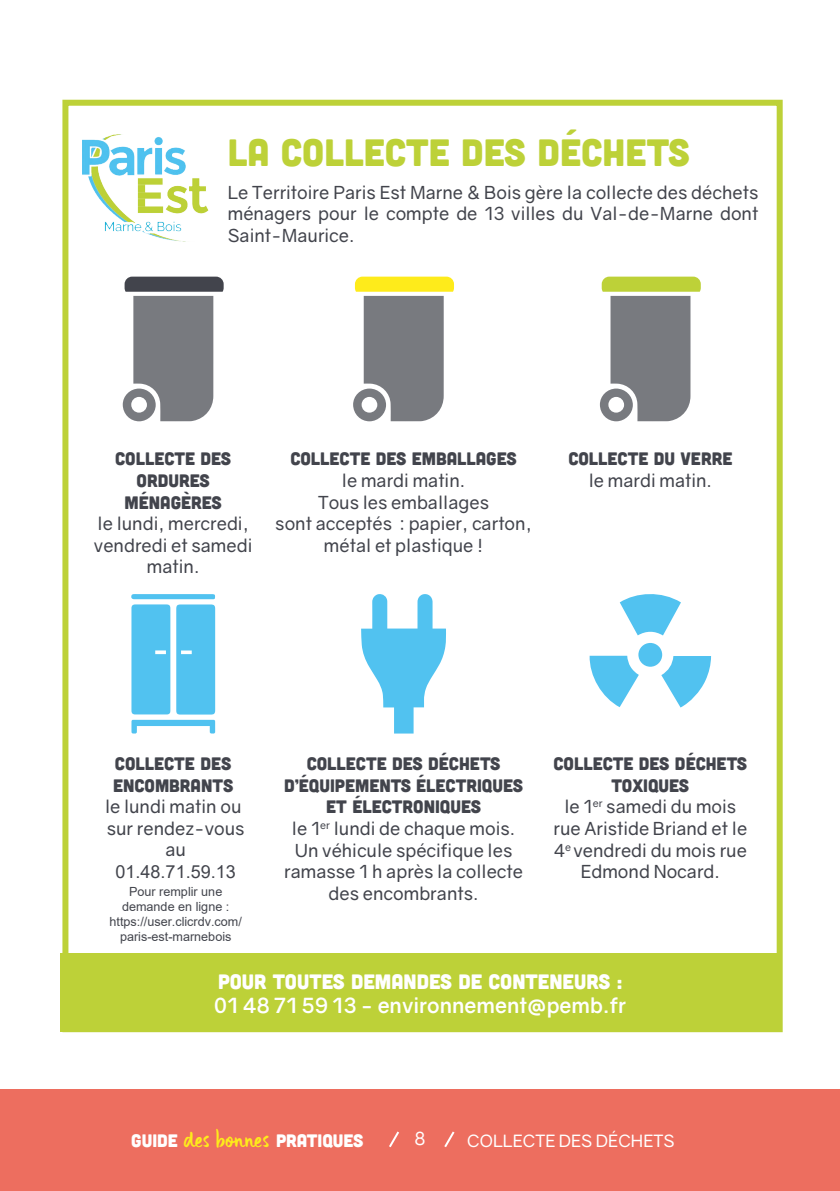
<style>
.page{position:relative;width:840px;height:1191px;background:#fff}
.page>*{position:absolute;margin:0;border:0;box-sizing:border-box;transform-origin:0 0}
.t1{font:38px "Cubano";color:#bdd138}
.t2{font:700 20.8px "Gravity";color:#fff}
.t3{font:20.8px "Cubano";color:#fff}
.t4{font:18px/21.6px "Gravity";color:#42444c;text-align:center}
.t5{font:18px/21.6px "Cubano";color:#42444c;text-align:center}
.t6{font:18px "Cubano";color:#fff}
.t7{font:18px "Gravity";color:#fff}
.t8{font:17px "Gravity";color:#fff}
.t9{font:12.6px/15.2px "Arial";color:#42444c;text-align:center}
.s1{font-family:"Cubano"}
.s2{font-family:"Arial"}
.s3{font-family:"DK Uncle Edward";font-size:26px;color:#feeb1b}
</style>
<div class="page">
<div style="left:0;top:1089px;width:839px;height:102px;background:#ed6e5f"></div>
<div style="left:60px;top:953px;width:719px;height:79px;background:#bdd138"></div>
<img style="left:82px;top:135px;width:126px;height:107px">
<svg style="left:389px;top:1131px;width:10px;height:17px"></svg>
<svg style="left:444px;top:1131px;width:11px;height:16px"></svg>
<svg style="left:353px;top:277px;width:101px;height:144px"></svg>
<svg style="left:361px;top:594px;width:85px;height:139px"></svg>
<svg style="left:123px;top:277px;width:100px;height:144px"></svg>
<svg style="left:599px;top:277px;width:101px;height:144px"></svg>
<svg style="left:619px;top:594px;width:61px;height:41px"></svg>
<svg style="left:661px;top:656px;width:49px;height:51px"></svg>
<svg style="left:589px;top:656px;width:49px;height:51px"></svg>
<div style="left:638px;top:643px;width:23px;height:24px;background:#51c2f0;border-radius:50%"></div>
<div style="left:62px;top:100px;width:720px;height:932px;border:6px solid #bdd138"></div>
<svg style="left:131px;top:720px;width:84px;height:13px"></svg>
<svg style="left:131px;top:594px;width:84px;height:120px"></svg>
<p class="t1" style="left:228px;top:128px;width:463px">LA COLLECTE DES DÉCHETS</p>
<p class="t4" style="left:228px;top:181px;width:532px;text-align:justify">Le Territoire Paris Est Marne &amp; Bois gère la collecte des déchets ménagers pour le compte de 13 villes du Val-de-Marne dont Saint-Maurice.</p>
<p class="t5" style="left:115px;top:447px;width:117px">COLLECTE DES<br>ORDURES</p>
<p class="t5" style="left:124px;top:490px;width:99px">MÉNAGÈRES</p>
<p class="t4" style="left:94px;top:513px;width:160px">le lundi, mercredi, vendredi et samedi matin.</p>
<p class="t5" style="left:290px;top:447px;width:228px">COLLECTE DES EMBALLAGES</p>
<p class="t4" style="left:342px;top:470px;width:125px">le mardi matin.</p>
<p class="t4" style="left:318px;top:491px;width:172px">Tous les emballages</p>
<p class="t4" style="left:275px;top:513px;width:258px">sont acceptés : papier, carton,</p>
<p class="t4" style="left:324px;top:534px;width:161px">métal et plastique !</p>
<p class="t5" style="left:568px;top:447px;width:165px">COLLECTE DU VERRE</p>
<p class="t4" style="left:588px;top:470px;width:125px">le mardi matin.</p>
<p class="t4" style="left:105px;top:753px;width:141px"><span class="s1">COLLECTE DES<br>ENCOMBRANTS </span>le lundi matin ou sur rendez-vous au<br><span class="s2">01.48.71.59.13</span></p>
<p class="t9" style="left:109px;top:883px;width:134px">Pour remplir une demande en ligne : https://user.clicrdv.com/ paris-est-marnebois</p>
<p class="t5" style="left:284px;top:752px;width:240px">COLLECTE DES DÉCHETS<br>D’ÉQUIPEMENTS ÉLECTRIQUES<br>ET ÉLECTRONIQUES</p>
<p class="t4" style="left:284px;top:817px;width:240px">le 1<sup>er</sup> lundi de chaque mois.<br>Un véhicule spécifique les ramasse 1 h après la collecte des encombrants.</p>
<p class="t5" style="left:553px;top:752px;width:195px">COLLECTE DES DÉCHETS<br>TOXIQUES</p>
<p class="t4" style="left:553px;top:796px;width:195px">le 1<sup>er</sup> samedi du mois rue Aristide Briand et le<br>4<sup>e</sup> vendredi du mois rue<br>Edmond Nocard.</p>
<p class="t3" style="left:218px;top:968px;width:405px">POUR TOUTES DEMANDES DE CONTENEURS :</p>
<p class="t2" style="left:214px;top:992px;width:413px">01 48 71 59 13 - environnement@pemb.fr</p>
<p class="t6" style="left:131px;top:1129px;width:234px">GUIDE <span class="s3">des bonnes</span> PRATIQUES</p>
<p class="t7" style="left:414px;top:1127px;width:13px">8</p>
<p class="t8" style="left:467px;top:1130px;width:208px">COLLECTE DES DÉCHETS</p>
</div>
